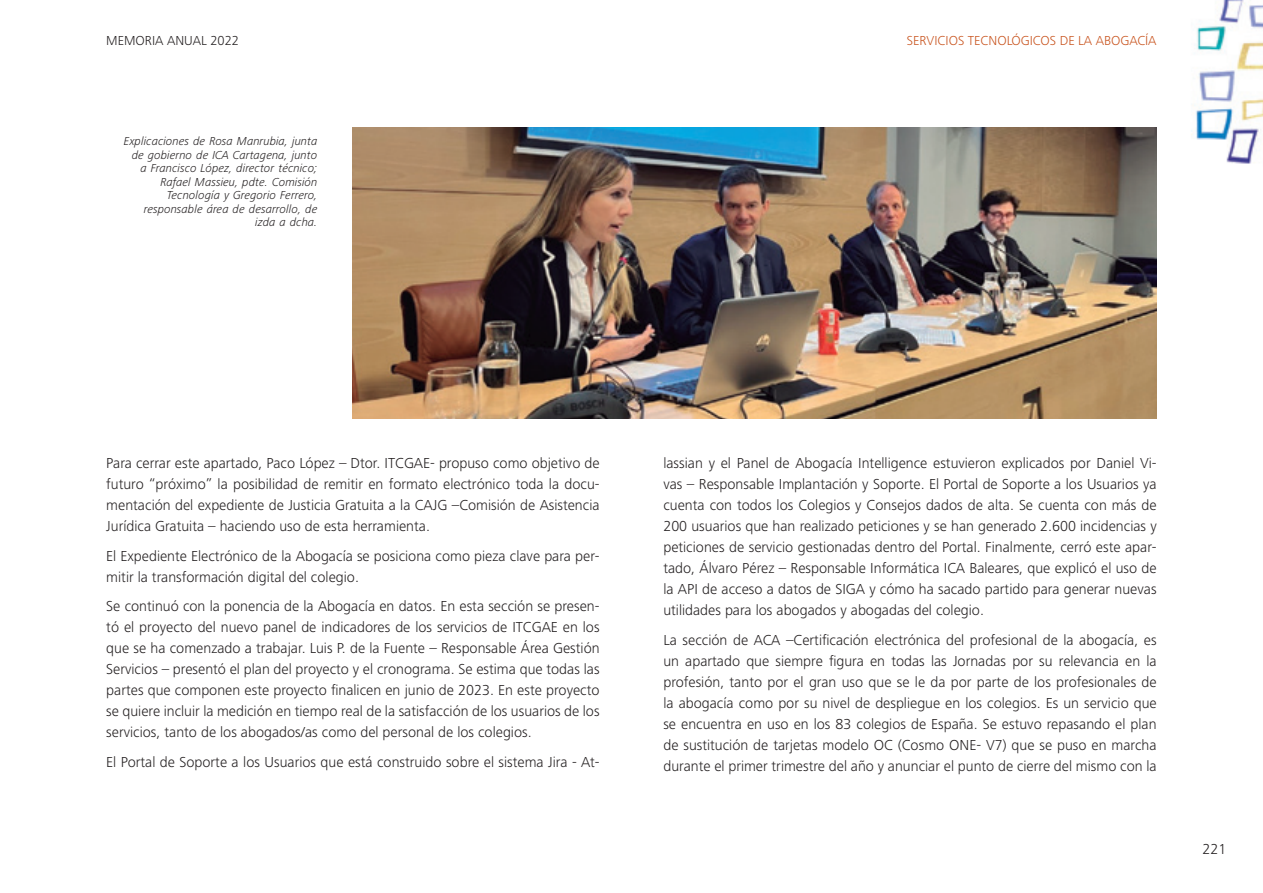
<style>
.page{position:relative;width:1263px;height:893px;background:#fff}
.page>*{position:absolute;margin:0;border:0;box-sizing:border-box;transform-origin:0 0}
.t1{font:300 15px/21px "Frutiger Next LT";color:#231f20;text-align:justify}
.t2{font:300 13.5px "Frutiger Next LT";color:#c8531d}
.t3{font:300 13.5px "Frutiger Next LT";color:#231f20}
.t4{font:italic 300 12px/13.5px "Frutiger Next LT";color:#231f20;text-align:right}
</style>
<div class="page">
<img style="left:1191px;top:0;width:72px;height:164px">
<img style="left:352px;top:128px;width:805px;height:291px">
<p class="t3" style="left:106px;top:33px;width:134px">MEMORIA ANUAL 2022</p>
<p class="t2" style="left:907px;top:33px;width:251px">SERVICIOS TECNOLÓGICOS DE LA ABOGACÍA</p>
<p class="t4" style="left:124px;top:135px;width:195px">Explicaciones de Rosa Manrubia, junta de gobierno de ICA Cartagena, junto a Francisco López, director técnico;<br>Rafael Massieu, pdte. Comisión<br>Tecnología y Gregorio Ferrero, responsable área de desarrollo, de izda a dcha.</p>
<p class="t1" style="left:106px;top:453px;width:495px">Para cerrar este apartado, Paco López – Dtor. ITCGAE- propuso como objetivo de futuro “próximo” la posibilidad de remitir en formato electrónico toda la docu&shy;mentación del expediente de Justicia Gratuita a la CAJG –Comisión de Asistencia Jurídica Gratuita – haciendo uso de esta herramienta.</p>
<p class="t1" style="left:106px;top:545px;width:495px">El Expediente Electrónico de la Abogacía se posiciona como pieza clave para per&shy;mitir la transformación digital del colegio.</p>
<p class="t1" style="left:106px;top:596px;width:495px">Se continuó con la ponencia de la Abogacía en datos. En esta sección se presen&shy;tó el proyecto del nuevo panel de indicadores de los servicios de ITCGAE en los que se ha comenzado a trabajar. Luis P. de la Fuente – Responsable Área Gestión Servicios – presentó el plan del proyecto y el cronograma. Se estima que todas las partes que componen este proyecto finalicen en junio de 2023. En este proyecto se quiere incluir la medición en tiempo real de la satisfacción de los usuarios de los servicios, tanto de los abogados/as como del personal de los colegios.</p>
<p class="t1" style="left:106px;top:751px;width:495px">El Portal de Soporte a los Usuarios que está construido sobre el sistema Jira - At-</p>
<p class="t1" style="left:663px;top:453px;width:495px">lassian y el Panel de Abogacía Intelligence estuvieron explicados por Daniel Vi&shy;vas – Responsable Implantación y Soporte. El Portal de Soporte a los Usuarios ya cuenta con todos los Colegios y Consejos dados de alta. Se cuenta con más de 200 usuarios que han realizado peticiones y se han generado 2.600 incidencias y peticiones de servicio gestionadas dentro del Portal. Finalmente, cerró este apar&shy;tado, Álvaro Pérez – Responsable Informática ICA Baleares, que explicó el uso de la API de acceso a datos de SIGA y cómo ha sacado partido para generar nuevas utilidades para los abogados y abogadas del colegio.</p>
<p class="t1" style="left:663px;top:629px;width:495px">La sección de ACA –Certificación electrónica del profesional de la abogacía, es un apartado que siempre figura en todas las Jornadas por su relevancia en la profesión, tanto por el gran uso que se le da por parte de los profesionales de la abogacía como por su nivel de despliegue en los colegios. Es un servicio que se encuentra en uso en los 83 colegios de España. Se estuvo repasando el plan de sustitución de tarjetas modelo OC (Cosmo ONE- V7) que se puso en marcha durante el primer trimestre del año y anunciar el punto de cierre del mismo con la</p>
<p class="t1" style="left:1202px;top:838px;width:25px">221</p>
</div>
